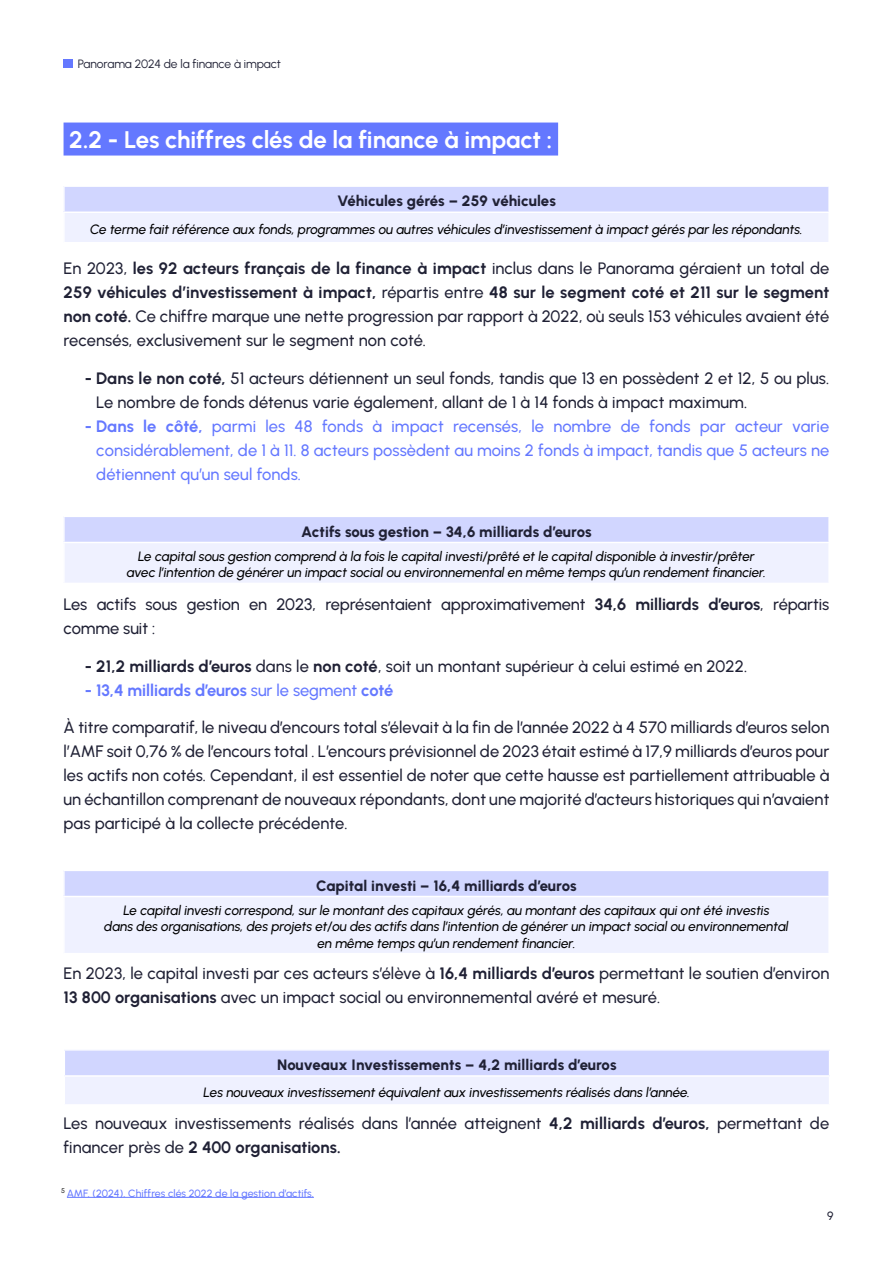
<style>
.page{position:relative;width:893px;height:1263px;background:#fff}
.page>*{position:absolute;margin:0;border:0;box-sizing:border-box;transform-origin:0 0}
.t1{font:700 24px "Urbanist";letter-spacing:-.005em;color:#fff}
.t2{font:500 16.5px/24px "Urbanist";letter-spacing:.005em;color:#202135}
.t3{font:500 16.5px/24px "Urbanist";letter-spacing:.005em;color:#6478ff;text-align:justify}
.t4{font:700 16.5px "Urbanist";letter-spacing:-.005em;color:#6478ff}
.t5{font:800 15px "Urbanist";color:#202135}
.t6{font:italic 500 13.5px/16.2px "Urbanist";letter-spacing:-.005em;color:#000;text-align:center}
.t7{font:12px "Urbanist";letter-spacing:-.005em;color:#202135}
.t8{font:500 12px "Urbanist";color:#202135}
.t9{font:500 10.5px "Urbanist";letter-spacing:.005em;color:#6478ff}
.s1{font-weight:700}
.s2{font-weight:500}
</style>
<div class="page">
<div style="left:64px;top:60px;width:9px;height:8px;background:#6478ff"></div>
<div style="left:64px;top:123px;width:494px;height:33px;background:#6478ff"></div>
<div style="left:64px;top:186px;width:765px;height:26px;background:#d1d6ff"></div>
<div style="left:64px;top:212px;width:765px;height:31px;background:#eff1ff"></div>
<hr style="left:63px;top:185px;width:767px;height:2px;background:#fff">
<hr style="left:63px;top:187px;width:2px;height:24px;background:#fff">
<hr style="left:828px;top:187px;width:2px;height:24px;background:#fff">
<hr style="left:63px;top:211px;width:767px;height:2px;background:#fff">
<hr style="left:63px;top:213px;width:2px;height:29px;background:#fff">
<hr style="left:828px;top:213px;width:2px;height:29px;background:#fff">
<hr style="left:63px;top:242px;width:767px;height:1px;background:#fff">
<div style="left:64px;top:516px;width:765px;height:26px;background:#d1d6ff"></div>
<div style="left:64px;top:542px;width:765px;height:41px;background:#eff1ff"></div>
<hr style="left:63px;top:516px;width:767px;height:1px;background:#fff">
<hr style="left:63px;top:517px;width:2px;height:25px;background:#fff">
<hr style="left:828px;top:517px;width:2px;height:25px;background:#fff">
<hr style="left:63px;top:542px;width:767px;height:1px;background:#fff">
<hr style="left:63px;top:543px;width:2px;height:40px;background:#fff">
<hr style="left:828px;top:543px;width:2px;height:40px;background:#fff">
<div style="left:64px;top:870px;width:765px;height:26px;background:#d1d6ff"></div>
<div style="left:64px;top:896px;width:765px;height:58px;background:#eff1ff"></div>
<hr style="left:63px;top:870px;width:767px;height:1px;background:#fff">
<hr style="left:63px;top:871px;width:2px;height:25px;background:#fff">
<hr style="left:828px;top:871px;width:2px;height:25px;background:#fff">
<hr style="left:63px;top:896px;width:767px;height:1px;background:#fff">
<hr style="left:63px;top:897px;width:2px;height:56px;background:#fff">
<hr style="left:828px;top:897px;width:2px;height:56px;background:#fff">
<hr style="left:63px;top:953px;width:767px;height:1px;background:#fff">
<div style="left:64px;top:1050px;width:766px;height:26px;background:#d1d6ff"></div>
<div style="left:64px;top:1076px;width:766px;height:29px;background:#eff1ff"></div>
<hr style="left:64px;top:1075px;width:766px;height:2px;background:#fff">
<svg style="left:64px;top:1050px;width:1px;height:54px"></svg>
<svg style="left:829px;top:1050px;width:1px;height:54px"></svg>
<hr style="left:64px;top:1104px;width:766px;height:2px;background:#fff">
<hr style="left:67px;top:1197px;width:247px;height:1px;background:#6478ff">
<p class="t7" style="left:78px;top:56px;width:205px">Panorama 2024 de la finance à impact</p>
<h1 class="t1" style="left:69px;top:123px;width:485px">2.2 - Les chiffres clés de la finance à impact :</h1>
<p class="t5" style="left:337px;top:191px;width:220px">Véhicules gérés – 259 véhicules</p>
<p class="t6" style="left:90px;top:221px;width:714px">Ce terme fait référence aux fonds, programmes ou autres véhicules d’investissement à impact gérés par les répondants.</p>
<p class="t2" style="left:64px;top:256px;width:767px;text-align:justify">En 2023, <span class="s1">les 92 acteurs français de la finance à impact</span> inclus dans le Panorama géraient un total de <span class="s1">259 véhicules d’investissement à impact,</span> répartis entre <span class="s1">48 sur le segment coté et 211 sur le segment non coté.</span> Ce chiffre marque une nette progression par rapport à 2022, où seuls 153 véhicules avaient été recensés, exclusivement sur le segment non coté.</p>
<p class="t2" style="left:96px;top:365px;width:734px;text-indent:-12px"><span class="s1">- Dans le non coté,</span> 51 acteurs détiennent un seul fonds, tandis que 13 en possèdent 2 et 12, 5 ou plus.<br>Le nombre de fonds détenus varie également, allant de 1 à 14 fonds à impact maximum.</p>
<p class="t3" style="left:96px;top:413px;width:735px;text-indent:-12px"><span class="s1">- Dans le côté,</span> parmi les 48 fonds à impact recensés, le nombre de fonds par acteur varie considérablement, de 1 à 11. 8 acteurs possèdent au moins 2 fonds à impact, tandis que 5 acteurs ne détiennent qu’un seul fonds.</p>
<p class="t5" style="left:301px;top:521px;width:292px">Actifs sous gestion – 34,6 milliards d’euros</p>
<p class="t6" style="left:127px;top:548px;width:641px">Le capital sous gestion comprend à la fois le capital investi/prêté et le capital disponible à investir/prêter avec l’intention de générer un impact social ou environnemental en même temps qu’un rendement financier.</p>
<p class="t2" style="left:64px;top:592px;width:767px">Les actifs sous gestion en 2023, représentaient approximativement <span class="s1">34,6 milliards d’euros</span>, répartis comme suit :</p>
<p class="t2" style="left:85px;top:653px;width:664px"><span class="s1">- 21,2 milliards d’euros</span> dans le <span class="s1">non coté</span>, soit un montant supérieur à celui estimé en 2022.</p>
<p class="t4" style="left:85px;top:678px;width:310px">- 13,4 milliards d’euros <span class="s2">sur le segment</span> coté</p>
<p class="t2" style="left:64px;top:715px;width:767px;text-align:justify">À titre comparatif, le niveau d’encours total s’élevait à la fin de l’année 2022 à 4 570 milliards d’euros selon l’AMF soit 0,76 % de l’encours total . L’encours prévisionnel de 2023 était estimé à 17,9 milliards d’euros pour les actifs non cotés. Cependant, il est essentiel de noter que cette hausse est partiellement attribuable à un échantillon comprenant de nouveaux répondants, dont une majorité d’acteurs historiques qui n’avaient pas participé à la collecte précédente.</p>
<p class="t5" style="left:316px;top:875px;width:262px">Capital investi – 16,4 milliards d’euros</p>
<p class="t6" style="left:104px;top:902px;width:686px">Le capital investi correspond, sur le montant des capitaux gérés, au montant des capitaux qui ont été investis<br>dans des organisations, des projets et/ou des actifs dans l’intention de générer un impact social ou environnemental en même temps qu’un rendement financier.</p>
<p class="t2" style="left:64px;top:961px;width:767px">En 2023, le capital investi par ces acteurs s’élève à <span class="s1">16,4 milliards d’euros</span> permettant le soutien d’environ<br><span class="s1">13 800 organisations</span> avec un impact social ou environnemental avéré et mesuré.</p>
<p class="t5" style="left:277px;top:1054px;width:341px">Nouveaux Investissements – 4,2 milliards d’euros</p>
<p class="t6" style="left:204px;top:1083px;width:488px">Les nouveaux investissement équivalent aux investissements réalisés dans l’année.</p>
<p class="t2" style="left:64px;top:1111px;width:767px">Les nouveaux investissements réalisés dans l’année atteignent <span class="s1">4,2 milliards d’euros,</span> permettant de financer près de <span class="s1">2 400 organisations.</span></p>
<p class="t9" style="left:61px;top:1186px;width:254px"><sup>5</sup> AMF. (2024). Chiffres clés 2022 de la gestion d’actifs.</p>
<p class="t8" style="left:827px;top:1207px;width:8px">9</p>
</div>
